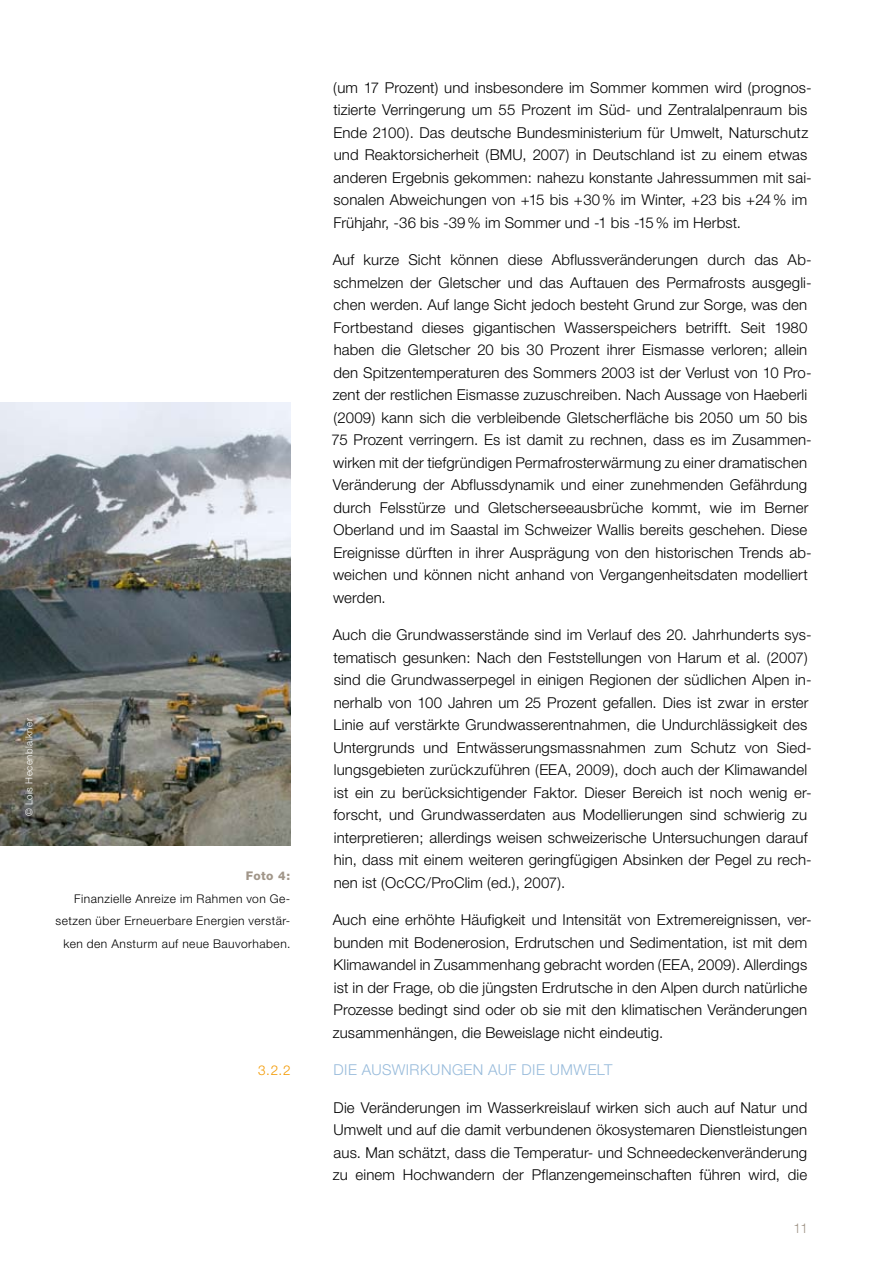
<style>
.page{position:relative;width:893px;height:1263px;background:#fff}
.page>*{position:absolute;margin:0;border:0;box-sizing:border-box;transform-origin:0 0}
.t1{font:300 15px/22.5px "Helvetica Neue CE";letter-spacing:.01em;color:#000}
.t2{font:300 15px "Helvetica Neue CE";letter-spacing:.03em;color:#98bbdb}
.t3{font:300 13.5px "Helvetica Neue CE";color:#f39900}
.t4{font:300 13.5px "Helvetica Neue CE";color:#a19689}
.t5{font:300 12px/22.5px "Helvetica Neue CE";letter-spacing:.04em;color:#000;text-align:right}
.t6{font:800 12px "Helvetica Neue CE";color:#a19689}
.t7{font:300 9.75px "Helvetica Neue CE";letter-spacing:.045em;color:#fff}
</style>
<div class="page">
<img style="left:0;top:403px;width:291px;height:442px">
<p class="t7" style="left:23px;top:816px;width:100px;rotate:-90deg">© Lois Hecenblaikner</p>
<p class="t6" style="left:246px;top:868px;width:46px">Foto 4:</p>
<p class="t5" style="left:56px;top:887px;width:236px">Finanzielle Anreize im Rahmen von Ge&shy;setzen über Erneuerbare Energien verstär&shy;ken den Ansturm auf neue Bauvorhaben.</p>
<p class="t3" style="left:258px;top:1062px;width:34px">3.2.2</p>
<p class="t1" style="left:333px;top:76px;width:480px">(um 17 Prozent) und insbesondere im Sommer kommen wird (prognos&shy;tizierte Verringerung um 55 Prozent im Süd- und Zentralalpenraum bis Ende 2100). Das deutsche Bundesministerium für Umwelt, Naturschutz und Reaktorsicherheit (BMU, 2007) in Deutschland ist zu einem etwas anderen Ergebnis gekommen: nahezu konstante Jahressummen mit sai&shy;sonalen Abweichungen von +15 bis +30% im Winter, +23 bis +24% im Frühjahr, -36 bis -39% im Sommer und -1 bis -15% im Herbst.</p>
<p class="t1" style="left:332px;top:248px;width:481px">Auf kurze Sicht können diese Abflussveränderungen durch das Ab&shy;schmelzen der Gletscher und das Auftauen des Permafrosts ausgegli&shy;chen werden. Auf lange Sicht jedoch besteht Grund zur Sorge, was den Fortbestand dieses gigantischen Wasserspeichers betrifft. Seit 1980 haben die Gletscher 20 bis 30 Prozent ihrer Eismasse verloren; allein den Spitzentemperaturen des Sommers 2003 ist der Verlust von 10 Pro&shy;zent der restlichen Eismasse zuzuschreiben. Nach Aussage von Haeberli (2009) kann sich die verbleibende Gletscherfläche bis 2050 um 50 bis 75 Prozent verringern. Es ist damit zu rechnen, dass es im Zusammen&shy;wirken mit der tiefgründigen Permafrosterwärmung zu einer dramatischen Veränderung der Abflussdynamik und einer zunehmenden Gefährdung durch Felsstürze und Gletscherseeausbrüche kommt, wie im Berner Oberland und im Saastal im Schweizer Wallis bereits geschehen. Diese Ereignisse dürften in ihrer Ausprägung von den historischen Trends ab&shy;weichen und können nicht anhand von Vergangenheitsdaten modelliert werden.</p>
<p class="t1" style="left:333px;top:623px;width:480px">Auch die Grundwasserstände sind im Verlauf des 20. Jahrhunderts sys&shy;tematisch gesunken: Nach den Feststellungen von Harum et al. (2007) sind die Grundwasserpegel in einigen Regionen der südlichen Alpen in&shy;nerhalb von 100 Jahren um 25 Prozent gefallen. Dies ist zwar in erster Linie auf verstärkte Grundwasserentnahmen, die Undurchlässigkeit des Untergrunds und Entwässerungsmassnahmen zum Schutz von Sied&shy;lungsgebieten zurückzuführen (EEA, 2009), doch auch der Klimawandel ist ein zu berücksichtigender Faktor. Dieser Bereich ist noch wenig er&shy;forscht, und Grundwasserdaten aus Modellierungen sind schwierig zu interpretieren; allerdings weisen schweizerische Untersuchungen darauf hin, dass mit einem weiteren geringfügigen Absinken der Pegel zu rech&shy;nen ist (OcCC/ProClim (ed.), 2007).</p>
<p class="t1" style="left:333px;top:908px;width:480px">Auch eine erhöhte Häufigkeit und Intensität von Extremereignissen, ver&shy;bunden mit Bodenerosion, Erdrutschen und Sedimentation, ist mit dem Klimawandel in Zusammenhang gebracht worden (EEA, 2009). Allerdings ist in der Frage, ob die jüngsten Erdrutsche in den Alpen durch natürliche Prozesse bedingt sind oder ob sie mit den klimatischen Veränderungen zusammenhängen, die Beweislage nicht eindeutig.</p>
<p class="t2" style="left:334px;top:1061px;width:280px">DIE AUSWIRKUNGEN AUF DIE UMWELT</p>
<p class="t1" style="left:333px;top:1096px;width:476px;text-align:justify">Die Veränderungen im Wasserkreislauf wirken sich auch auf Natur und Umwelt und auf die damit verbundenen ökosystemaren Dienstleistungen aus. Man schätzt, dass die Temperatur- und Schneedeckenveränderung zu einem Hochwandern der Pflanzengemeinschaften führen wird, die</p>
<p class="t4" style="left:794px;top:1220px;width:16px">11</p>
</div>
